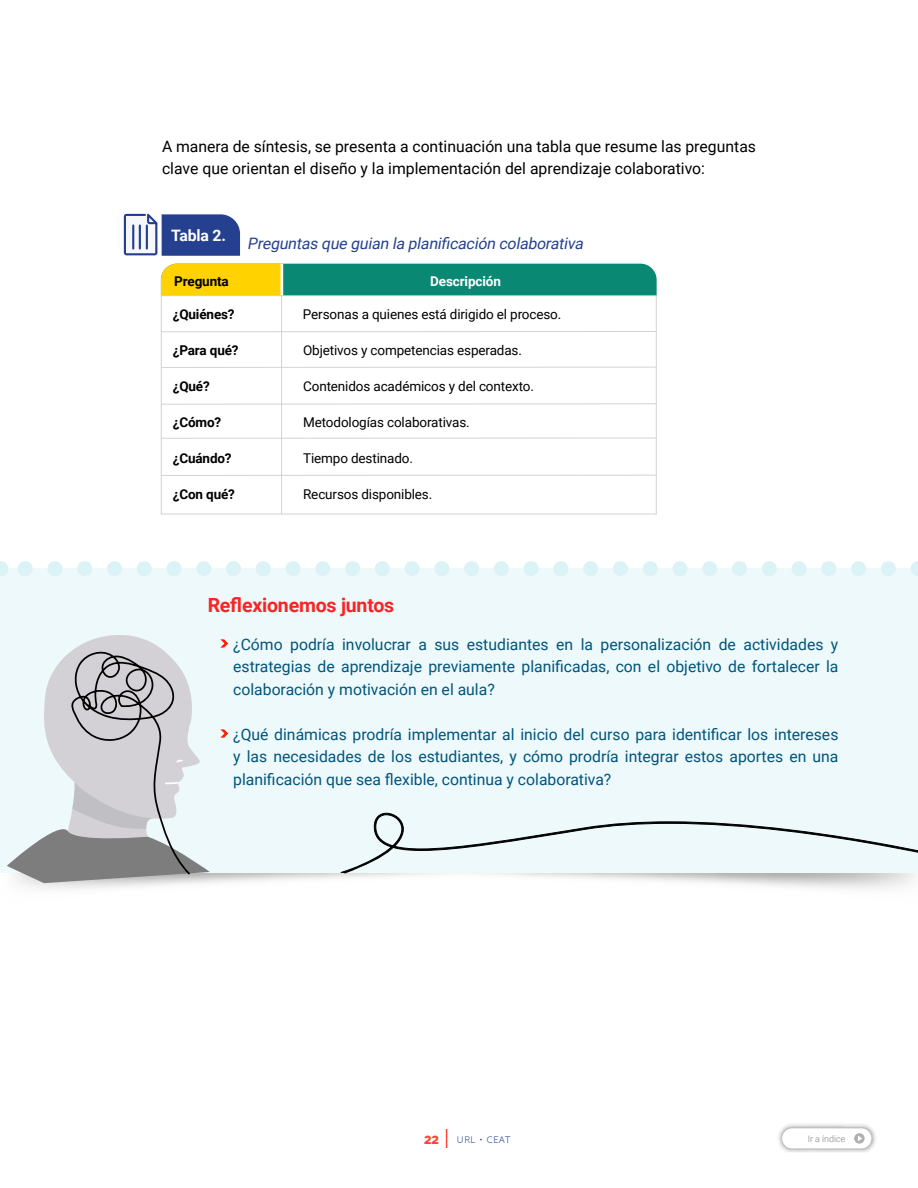
<style>
.page{position:relative;width:918px;height:1188px;background:#fff}
.page>*{position:absolute;margin:0;border:0;box-sizing:border-box;transform-origin:0 0}
.t1{font:700 19.5px "Roboto";letter-spacing:-.01em;color:#fb2324}
.t2{font:15.75px/22.5px "Roboto";color:#00547d;text-align:justify}
.t3{font:15.75px/22.5px "Roboto";color:#000}
.t4{font:italic 15.75px "Roboto";color:#25408f}
.t5{font:700 15.75px "Roboto";letter-spacing:-.01em;color:#fff}
.t6{font:13.5px "Roboto";letter-spacing:-.01em;color:#000}
.t7{font:700 13.5px "Roboto";letter-spacing:-.01em;color:#000}
.t8{font:700 13.5px "Roboto";letter-spacing:-.01em;color:#fff}
.t9{font:900 11.85px "Gotham";color:#fd4539}
.t10{font:11.7px "Andis";color:#25408f}
.t11{font:300 9px "Roboto";color:#808285}
</style>
<div class="page">
<svg style="left:446px;top:1129px;width:1px;height:19px"></svg>
<img style="left:778px;top:1124px;width:98px;height:28px">
<div style="left:782px;top:1128px;width:89px;height:20px;background:#fff;border-radius:10px"></div>
<svg style="left:854px;top:1133px;width:11px;height:11px"></svg>
<div style="left:283px;top:264px;width:374px;height:31px;background:#098873"></div>
<div style="left:161px;top:264px;width:121px;height:32px;background:#ffd200"></div>
<hr style="left:281px;top:264px;width:2px;height:32px;background:#fff">
<svg style="left:124px;top:214px;width:116px;height:42px"></svg>
<hr style="left:132px;top:224px;width:2px;height:26px;background:#25408f">
<hr style="left:139px;top:224px;width:2px;height:26px;background:#25408f">
<hr style="left:146px;top:224px;width:2px;height:26px;background:#25408f">
<div style="left:161px;top:295px;width:496px;height:219px;border:1px solid #d1d3d4"></div>
<hr style="left:281px;top:295px;width:1px;height:219px;background:#d1d3d4">
<hr style="left:161px;top:331px;width:496px;height:1px;background:#d1d3d4">
<hr style="left:161px;top:367px;width:496px;height:1px;background:#d1d3d4">
<hr style="left:161px;top:403px;width:496px;height:2px;background:#d1d3d4">
<hr style="left:161px;top:438px;width:496px;height:1px;background:#d1d3d4">
<hr style="left:161px;top:475px;width:496px;height:1px;background:#d1d3d4">
<div style="left:0;top:568px;width:918px;height:305px;background:#edf9fa"></div>
<svg style="left:18px;top:561px;width:870px;height:15px"></svg>
<svg style="left:917px;top:561px;width:1px;height:15px"></svg>
<svg style="left:0;top:561px;width:1px;height:15px"></svg>
<svg style="left:7px;top:635px;width:203px;height:248px"></svg>
<svg style="left:340px;top:813px;width:578px;height:65px"></svg>
<svg style="left:220px;top:639px;width:8px;height:9px"></svg>
<svg style="left:220px;top:729px;width:8px;height:9px"></svg>
<p class="t3" style="left:162px;top:134px;width:596px">A manera de síntesis, se presenta a continuación una tabla que resume las preguntas clave que orientan el diseño y la implementación del aprendizaje colaborativo:</p>
<p class="t5" style="left:171px;top:225px;width:56px">Tabla 2.</p>
<p class="t4" style="left:247px;top:233px;width:341px">Preguntas que guian la planificación colaborativa</p>
<p class="t7" style="left:174px;top:271px;width:56px">Pregunta</p>
<p class="t8" style="left:430px;top:271px;width:72px">Descripción</p>
<p class="t7" style="left:173px;top:304px;width:63px">¿Quiénes?</p>
<p class="t6" style="left:303px;top:304px;width:260px">Personas a quienes está dirigido el proceso.</p>
<p class="t7" style="left:173px;top:340px;width:67px">¿Para qué?</p>
<p class="t6" style="left:303px;top:340px;width:220px">Objetivos y competencias esperadas.</p>
<p class="t7" style="left:173px;top:376px;width:39px">¿Qué?</p>
<p class="t6" style="left:303px;top:376px;width:232px">Contenidos académicos y del contexto.</p>
<p class="t7" style="left:173px;top:412px;width:50px">¿Cómo?</p>
<p class="t6" style="left:303px;top:412px;width:168px">Metodologías colaborativas.</p>
<p class="t7" style="left:173px;top:448px;width:60px">¿Cuándo?</p>
<p class="t6" style="left:303px;top:448px;width:111px">Tiempo destinado.</p>
<p class="t7" style="left:173px;top:484px;width:64px">¿Con qué?</p>
<p class="t6" style="left:303px;top:484px;width:131px">Recursos disponibles.</p>
<p class="t1" style="left:208px;top:592px;width:188px">Reflexionemos juntos</p>
<p class="t2" style="left:233px;top:632px;width:607px">¿Cómo podría involucrar a sus estudiantes en la personalización de actividades y estrategias de aprendizaje previamente planificadas, con el objetivo de fortalecer la colaboración y motivación en el aula?</p>
<p class="t2" style="left:233px;top:722px;width:607px">¿Qué dinámicas prodría implementar al inicio del curso para identificar los intereses y las necesidades de los estudiantes, y cómo prodría integrar estos aportes en una planificación que sea flexible, continua y colaborativa?</p>
<p class="t9" style="left:424px;top:1131px;width:16px">22</p>
<p class="t10" style="left:457px;top:1132px;width:56px">URL • CEAT</p>
<p class="t11" style="left:808px;top:1132px;width:39px">Ir a índice</p>
</div>
